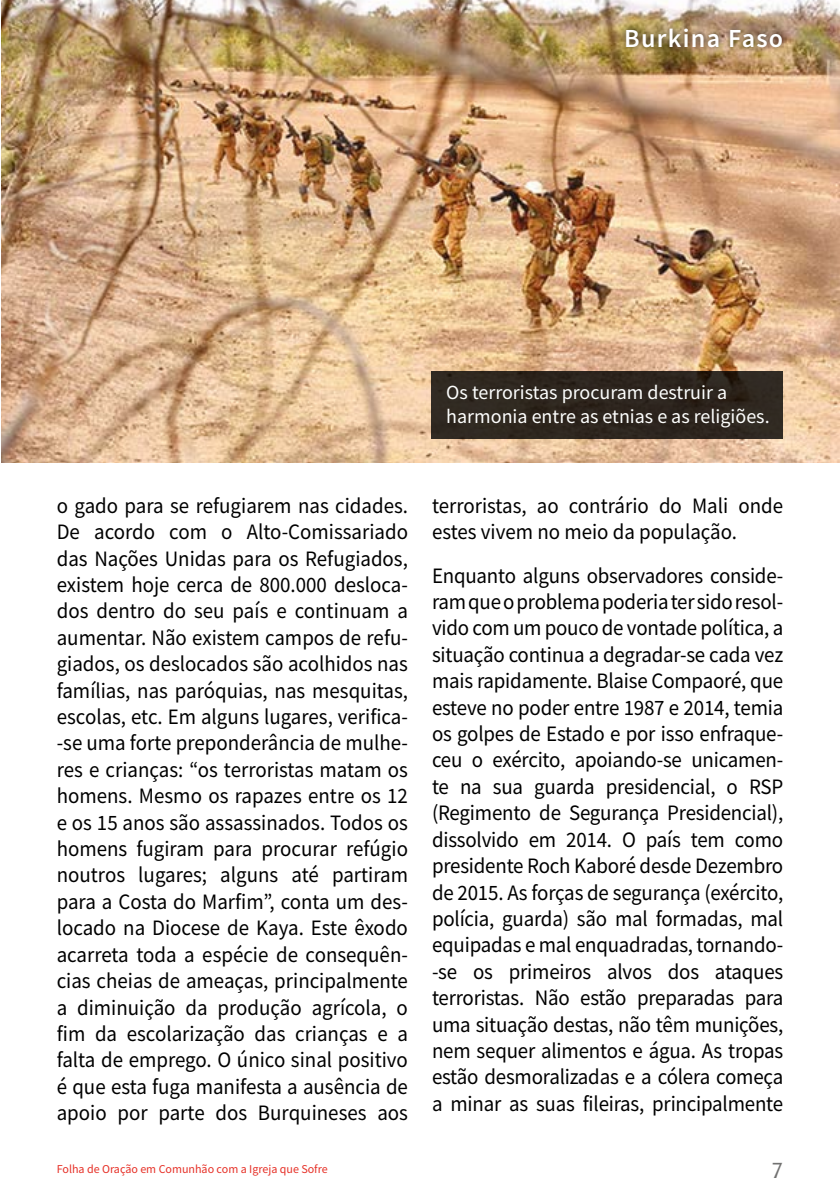
<style>
.page{position:relative;width:840px;height:1191px;background:#fff}
.page>*{position:absolute;margin:0;border:0;box-sizing:border-box;transform-origin:0 0}
.t1{font:600 26px "Source Sans Pro";letter-spacing:.05em;color:#fff}
.t2{font:22px/26.4px "Source Sans Pro";color:#000;text-align:justify;scale:.95 1}
.t3{font:22px "Dax";color:#727271}
.t4{font:20px/24px "Source Sans Pro";color:#fdfefd}
.t5{font:12px "Source Sans Pro";color:#e63027}
</style>
<div class="page">
<img style="left:1px;top:0;width:838px;height:462px">
<div style="left:620px;top:22px;width:167px;height:30px;background:#000;opacity:.75"></div>
<div style="left:431px;top:372px;width:351px;height:67px;background:#2e261f"></div>
<p class="t1" style="left:624px;top:21px;width:160px">Burkina Faso</p>
<p class="t4" style="left:446px;top:381px;width:324px">Os terroristas procuram destruir a harmonia entre as etnias e as religiões.</p>
<p class="t2" style="left:57px;top:492px;width:371px">o gado para se refugiarem nas cidades.<br>De acordo com o Alto-Comissariado das Nações Unidas para os Refugiados, existem hoje cerca de 800.000 desloca&shy;dos dentro do seu país e continuam a aumentar. Não existem campos de refu&shy;giados, os deslocados são acolhidos nas famílias, nas paróquias, nas mesquitas, escolas, etc. Em alguns lugares, verifica--se uma forte preponderância de mulhe&shy;res e crianças: “os terroristas matam os homens. Mesmo os rapazes entre os 12 e os 15 anos são assassinados. Todos os homens fugiram para procurar refúgio noutros lugares; alguns até partiram para a Costa do Marfim”, conta um des&shy;locado na Diocese de Kaya. Este êxodo acarreta toda a espécie de consequên&shy;cias cheias de ameaças, principalmente a diminuição da produção agrícola, o fim da escolarização das crianças e a falta de emprego. O único sinal positivo é que esta fuga manifesta a ausência de apoio por parte dos Burquineses aos</p>
<p class="t2" style="left:432px;top:492px;width:371px">terroristas, ao contrário do Mali onde estes vivem no meio da população.</p>
<p class="t2" style="left:432px;top:562px;width:371px">Enquanto alguns observadores conside&shy;ram que o problema poderia ter sido resol&shy;vido com um pouco de vontade política, a situação continua a degradar-se cada vez mais rapidamente. Blaise Compaoré, que esteve no poder entre 1987 e 2014, temia os golpes de Estado e por isso enfraque&shy;ceu o exército, apoiando-se unicamen&shy;te na sua guarda presidencial, o RSP (Regimento de Segurança Presidencial), dissolvido em 2014. O país tem como presidente Roch Kaboré desde Dezembro de 2015. As forças de segurança (exército, polícia, guarda) são mal formadas, mal equipadas e mal enquadradas, tornando--se os primeiros alvos dos ataques terroristas. Não estão preparadas para uma situação destas, não têm munições, nem sequer alimentos e água. As tropas estão desmoralizadas e a cólera começa a minar as suas fileiras, principalmente</p>
<p class="t5" style="left:57px;top:1161px;width:272px">Folha de Oração em Comunhão com a Igreja que Sofre</p>
<p class="t3" style="left:771px;top:1157px;width:13px">7</p>
</div>
